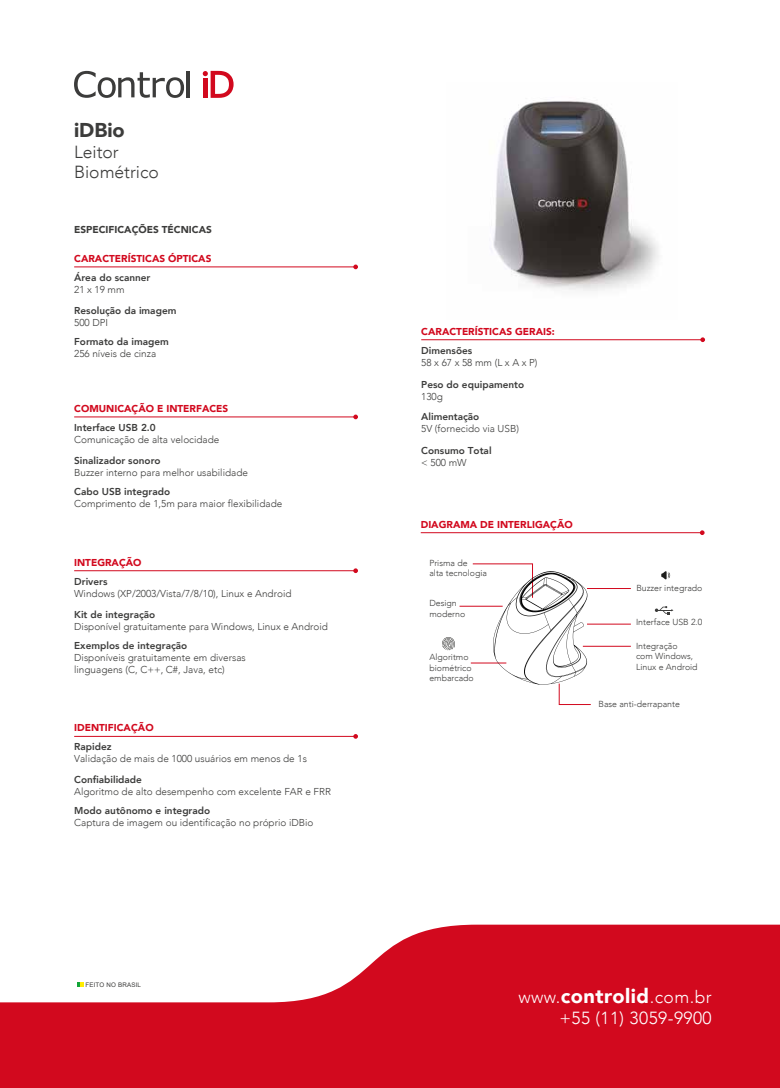
<style>
.page{position:relative;width:780px;height:1088px;background:#fff}
.page>*{position:absolute;margin:0;border:0;box-sizing:border-box;transform-origin:0 0}
.t1{font:900 20px "Avenir";color:#3c3c3b}
.t2{font:300 17.5px/21px "Avenir";letter-spacing:.025em;color:#fff;text-align:right}
.t3{font:300 17.5px/19.8px "Avenir";color:#3c3c3b}
.t4{font:300 10px/12px "Avenir";color:#3c3c3b}
.t5{font:800 10px "Avenir";color:#3c3c3b}
.t6{font:900 10px "Avenir";color:#d2091e}
.t7{font:900 10px "Avenir";color:#3c3c3b}
.t8{font:300 8.75px/10.5px "Avenir";color:#3c3c3b}
.t9{font:6.25px "Arial";letter-spacing:.025em;color:#3c3c3b}
.s1{font-weight:900;font-size:20px}
</style>
<div class="page">
<svg style="left:0;top:924px;width:780px;height:164px;fill:#d2091e"></svg>
<svg style="left:74px;top:71px;width:110px;height:27px"></svg>
<hr style="left:186px;top:71px;width:4px;height:26px;background:#3c3c3b">
<svg style="left:203px;top:71px;width:30px;height:27px"></svg>
<hr style="left:421px;top:339px;width:281px;height:1px;background:#d2091e">
<svg style="left:700px;top:337px;width:5px;height:5px"></svg>
<hr style="left:421px;top:532px;width:281px;height:1px;background:#d2091e">
<svg style="left:77px;top:982px;width:6px;height:5px"></svg>
<hr style="left:74px;top:267px;width:282px;height:1px;background:#d2091e">
<hr style="left:583px;top:646px;width:48px;height:1px;background:#d2091e">
<hr style="left:459px;top:606px;width:43px;height:1px;background:#d2091e">
<hr style="left:471px;top:663px;width:35px;height:1px;background:#d2091e">
<hr style="left:587px;top:624px;width:44px;height:1px;background:#d2091e">
<hr style="left:587px;top:588px;width:44px;height:1px;background:#d2091e">
<svg style="left:654px;top:606px;width:19px;height:8px"></svg>
<svg style="left:353px;top:265px;width:5px;height:4px"></svg>
<hr style="left:74px;top:417px;width:282px;height:1px;background:#d2091e">
<svg style="left:353px;top:415px;width:5px;height:4px"></svg>
<hr style="left:74px;top:570px;width:282px;height:1px;background:#d2091e">
<svg style="left:353px;top:568px;width:5px;height:5px"></svg>
<hr style="left:74px;top:736px;width:282px;height:1px;background:#d2091e">
<svg style="left:353px;top:734px;width:5px;height:5px"></svg>
<svg style="left:699px;top:530px;width:5px;height:5px"></svg>
<svg style="left:472px;top:563px;width:119px;height:142px"></svg>
<svg style="left:661px;top:571px;width:9px;height:8px"></svg>
<svg style="left:442px;top:637px;width:12px;height:13px"></svg>
<img style="left:493px;top:101px;width:166px;height:190px">
<h1 class="t1" style="left:74px;top:113px;width:52px">iDBio</h1>
<h2 class="t3" style="left:74px;top:142px;width:86px">Leitor<br>Biométrico</h2>
<p class="t7" style="left:74px;top:221px;width:139px">ESPECIFICAÇÕES TÉCNICAS</p>
<p class="t6" style="left:74px;top:250px;width:139px">CARACTERÍSTICAS ÓPTICAS</p>
<p class="t5" style="left:74px;top:270px;width:78px">Área do scanner</p>
<p class="t4" style="left:74px;top:283px;width:52px">21 x 19 mm</p>
<p class="t5" style="left:74px;top:303px;width:104px">Resolução da imagem</p>
<p class="t4" style="left:74px;top:317px;width:35px">500 DPI</p>
<p class="t5" style="left:74px;top:334px;width:96px">Formato da imagem</p>
<p class="t4" style="left:74px;top:348px;width:84px">256 níveis de cinza</p>
<p class="t6" style="left:74px;top:400px;width:156px">COMUNICAÇÃO E INTERFACES</p>
<p class="t5" style="left:74px;top:420px;width:83px">Interface USB 2.0</p>
<p class="t4" style="left:74px;top:433px;width:147px">Comunicação de alta velocidade</p>
<p class="t5" style="left:74px;top:453px;width:88px">Sinalizador sonoro</p>
<p class="t4" style="left:74px;top:466px;width:175px">Buzzer interno para melhor usabilidade</p>
<p class="t5" style="left:74px;top:484px;width:97px">Cabo USB integrado</p>
<p class="t4" style="left:74px;top:497px;width:210px">Comprimento de 1,5m para maior flexibilidade</p>
<p class="t6" style="left:74px;top:553px;width:69px">INTEGRAÇÃO</p>
<p class="t5" style="left:74px;top:573px;width:35px">Drivers</p>
<p class="t4" style="left:74px;top:587px;width:219px">Windows (XP/2003/Vista/7/8/10), Linux e Android</p>
<p class="t5" style="left:74px;top:606px;width:83px">Kit de integração</p>
<p class="t4" style="left:74px;top:620px;width:255px">Disponível gratuitamente para Windows, Linux e Android</p>
<p class="t5" style="left:74px;top:637px;width:115px">Exemplos de integração</p>
<p class="t4" style="left:74px;top:651px;width:173px">Disponíveis gratuitamente em diversas linguagens (C, C++, C#, Java, etc)</p>
<p class="t6" style="left:74px;top:719px;width:81px">IDENTIFICAÇÃO</p>
<p class="t5" style="left:74px;top:739px;width:39px">Rapidez</p>
<p class="t4" style="left:74px;top:753px;width:234px">Validação de mais de 1000 usuários em menos de 1s</p>
<p class="t5" style="left:74px;top:772px;width:69px">Confiabilidade</p>
<p class="t4" style="left:74px;top:786px;width:258px">Algoritmo de alto desempenho com excelente FAR e FRR</p>
<p class="t5" style="left:74px;top:803px;width:138px">Modo autônomo e integrado</p>
<p class="t4" style="left:74px;top:817px;width:241px">Captura de imagem ou identificação no próprio iDBio</p>
<p class="t9" style="left:85px;top:980px;width:57px">FEITO NO BRASIL</p>
<p class="t6" style="left:421px;top:323px;width:135px">CARACTERÍSTICAS GERAIS:</p>
<p class="t5" style="left:421px;top:343px;width:53px">Dimensões</p>
<p class="t4" style="left:421px;top:357px;width:118px">58 x 67 x 58 mm (L x A x P)</p>
<p class="t5" style="left:421px;top:376px;width:104px">Peso do equipamento</p>
<p class="t4" style="left:421px;top:390px;width:23px">130g</p>
<p class="t5" style="left:421px;top:409px;width:60px">Alimentação</p>
<p class="t4" style="left:421px;top:423px;width:99px">5V (fornecido via USB)</p>
<p class="t5" style="left:421px;top:443px;width:72px">Consumo Total</p>
<p class="t4" style="left:421px;top:456px;width:47px">&lt; 500 mW</p>
<p class="t6" style="left:421px;top:516px;width:154px">DIAGRAMA DE INTERLIGAÇÃO</p>
<p class="t8" style="left:429px;top:557px;width:59px">Prisma de<br>alta tecnologia</p>
<p class="t8" style="left:429px;top:598px;width:37px">Design moderno</p>
<p class="t8" style="left:429px;top:652px;width:46px">Algoritmo biométrico embarcado</p>
<p class="t8" style="left:636px;top:582px;width:67px">Buzzer integrado</p>
<p class="t8" style="left:636px;top:617px;width:68px">Interface USB 2.0</p>
<p class="t8" style="left:636px;top:640px;width:63px">Integração<br>com Windows,<br>Linux e Android</p>
<p class="t8" style="left:598px;top:699px;width:83px">Base anti-derrapante</p>
<h2 class="t2" style="left:518px;top:986px;width:195px">www.<span class="s1">controlid</span>.com.br +55 (11) 3059-9900</h2>
</div>
